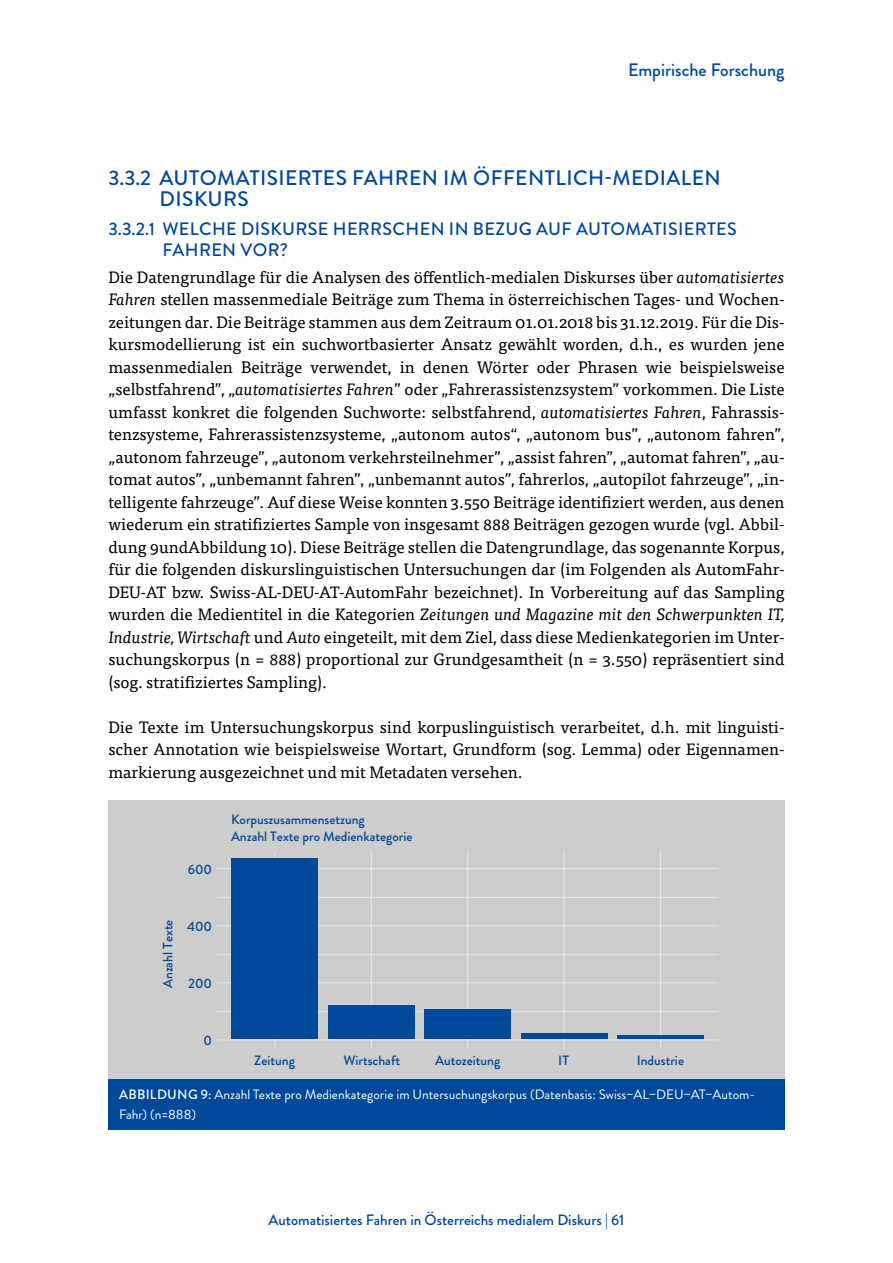
<style>
.page{position:relative;width:893px;height:1263px;background:#fff}
.page>*{position:absolute;margin:0;border:0;box-sizing:border-box;transform-origin:0 0}
.t1{font:500 21px/21px "Brandon Grotesque";letter-spacing:.02em;color:#00489a}
.t2{font:500 18px/21px "Brandon Grotesque";letter-spacing:.02em;color:#00489a}
.t3{font:500 18px "Brandon Grotesque";color:#00489a}
.t4{font:16.5px/22.5px "Tisa Pro";color:#000;text-align:justify}
.t5{font:500 15px "Brandon Grotesque";color:#00489a}
.t6{font:500 13.5px "Brandon Grotesque";color:#00489a}
.t7{font:13.5px/19.5px "Brandon Grotesque";color:#fff}
.s1{font-style:italic}
.s2{font-weight:500}
</style>
<div class="page">
<div style="left:108px;top:800px;width:676px;height:279px;background:#cccdcc"></div>
<hr style="left:217px;top:897px;width:501px;height:1px;background:#e8e8e8">
<hr style="left:217px;top:954px;width:501px;height:1px;background:#e8e8e8">
<hr style="left:217px;top:1011px;width:501px;height:1px;background:#e8e8e8">
<hr style="left:660px;top:850px;width:1px;height:199px;background:#e8e8e8">
<hr style="left:564px;top:850px;width:1px;height:199px;background:#e8e8e8">
<hr style="left:467px;top:850px;width:1px;height:199px;background:#e8e8e8">
<hr style="left:371px;top:850px;width:1px;height:199px;background:#e8e8e8">
<hr style="left:274px;top:850px;width:1px;height:199px;background:#e8e8e8">
<hr style="left:217px;top:868px;width:501px;height:1px;background:#e8e8e8">
<hr style="left:217px;top:925px;width:501px;height:1px;background:#e8e8e8">
<hr style="left:217px;top:982px;width:501px;height:1px;background:#e8e8e8">
<hr style="left:217px;top:1039px;width:501px;height:1px;background:#e8e8e8">
<div style="left:231px;top:858px;width:87px;height:181px;background:#00489a"></div>
<div style="left:328px;top:1005px;width:87px;height:34px;background:#00489a"></div>
<div style="left:424px;top:1009px;width:87px;height:30px;background:#00489a"></div>
<div style="left:521px;top:1034px;width:87px;height:5px;background:#00489a"></div>
<hr style="left:617px;top:1035px;width:87px;height:4px;background:#00489a">
<div style="left:108px;top:1079px;width:676px;height:50px;background:#00489a"></div>
<p class="t3" style="left:628px;top:58px;width:158px">Empirische Forschung</p>
<h3 class="t1" style="left:160px;top:167px;width:563px;text-indent:-51px">3.3.2 AUTOMATISIERTES FAHREN IM ÖFFENTLICH-MEDIALEN<br>DISKURS</h3>
<h4 class="t2" style="left:162px;top:219px;width:576px;text-indent:-54px">3.3.2.1 WELCHE DISKURSE HERRSCHEN IN BEZUG AUF AUTOMATISIERTES<br>FAHREN VOR?</h4>
<p class="t4" style="left:108px;top:265px;width:678px">Die Datengrundlage für die Analysen des öffentlich-medialen Diskurses über <span class="s1">automatisiertes Fahren</span> stellen massenmediale Beiträge zum Thema in österreichischen Tages- und Wochen&shy;zeitungen dar. Die Beiträge stammen aus dem Zeitraum 01.01.2018 bis 31.12.2019. Für die Dis&shy;kursmodellierung ist ein suchwortbasierter Ansatz gewählt worden, d.h., es wurden jene massenmedialen Beiträge verwendet, in denen Wörter oder Phrasen wie beispielsweise „selbstfahrend”, „<span class="s1">automatisiertes Fahren</span>” oder „Fahrerassistenzsystem” vorkommen. Die Liste umfasst konkret die folgenden Suchworte: selbstfahrend, <span class="s1">automatisiertes Fahren</span>, Fahrassis&shy;tenzsysteme, Fahrerassistenzsysteme, „autonom autos“, „autonom bus”, „autonom fahren”, „autonom fahrzeuge”, „autonom verkehrsteilnehmer”, „assist fahren”, „automat fahren”, „au&shy;tomat autos”, „unbemannt fahren”, „unbemannt autos”, fahrerlos, „autopilot fahrzeuge”, „in&shy;telligente fahrzeuge”. Auf diese Weise konnten 3.550 Beiträge identifiziert werden, aus denen wiederum ein stratifiziertes Sample von insgesamt 888 Beiträgen gezogen wurde (vgl. Abbil&shy;dung 9undAbbildung 10). Diese Beiträge stellen die Datengrundlage, das sogenannte Korpus, für die folgenden diskurslinguistischen Untersuchungen dar (im Folgenden als AutomFahr-DEU-AT bzw. Swiss-AL-DEU-AT-AutomFahr bezeichnet). In Vorbereitung auf das Sampling wurden die Medientitel in die Kategorien <span class="s1">Zeitungen und Magazine mit den Schwerpunkten IT, Industrie, Wirtschaft</span> und <span class="s1">Auto</span> eingeteilt, mit dem Ziel, dass diese Medienkategorien im Unter&shy;suchungskorpus (n = 888) proportional zur Grundgesamtheit (n = 3.550) repräsentiert sind (sog. stratifiziertes Sampling).</p>
<p class="t4" style="left:108px;top:715px;width:678px">Die Texte im Untersuchungskorpus sind korpuslinguistisch verarbeitet, d.h. mit linguisti&shy;scher Annotation wie beispielsweise Wortart, Grundform (sog. Lemma) oder Eigennamen&shy;markierung ausgezeichnet und mit Metadaten versehen.</p>
<p class="t6" style="left:231px;top:810px;width:135px">Korpuszusammensetzung</p>
<p class="t6" style="left:188px;top:859px;width:26px">600</p>
<p class="t6" style="left:159px;top:988px;width:70px;rotate:-90deg">Anzahl Texte</p>
<p class="t6" style="left:187px;top:916px;width:27px">400</p>
<p class="t6" style="left:188px;top:974px;width:26px">200</p>
<p class="t6" style="left:204px;top:1031px;width:10px">0</p>
<p class="t6" style="left:231px;top:826px;width:183px">Anzahl Texte pro Medienkategorie</p>
<p class="t6" style="left:254px;top:1051px;width:42px">Zeitung</p>
<p class="t6" style="left:343px;top:1051px;width:58px">Wirtschaft</p>
<p class="t6" style="left:435px;top:1051px;width:67px">Autozeitung</p>
<p class="t6" style="left:558px;top:1051px;width:12px">IT</p>
<p class="t6" style="left:637px;top:1051px;width:49px">Industrie</p>
<p class="t7" style="left:119px;top:1085px;width:637px"><span class="s2">ABBILDUNG 9:</span> Anzahl Texte pro Medienkategorie im Untersuchungskorpus (Datenbasis: Swiss−AL−DEU−AT−Autom-<br>Fahr) (n=888)</p>
<p class="t5" style="left:269px;top:1209px;width:357px">Automatisiertes Fahren in Österreichs medialem Diskurs | 61</p>
</div>
